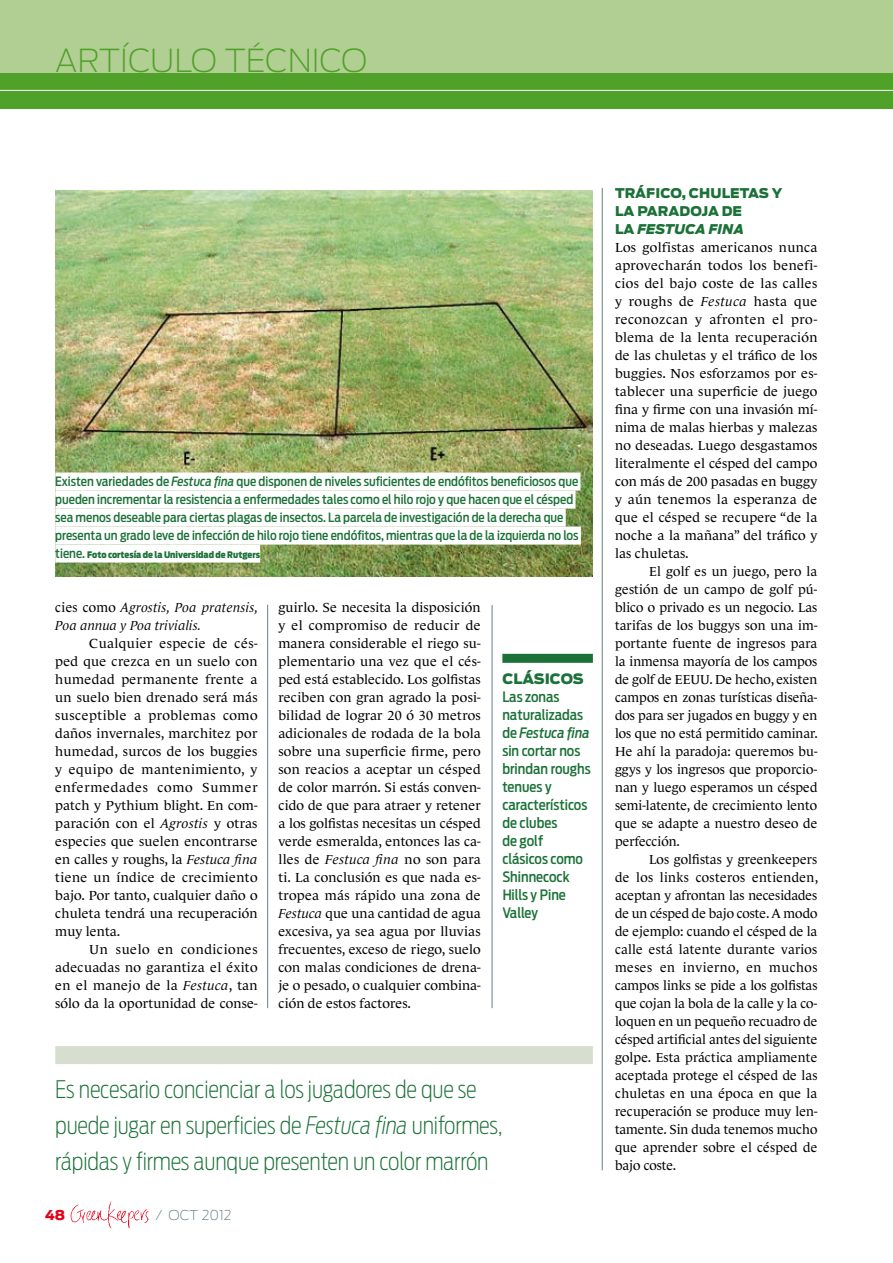
<style>
.page{position:relative;width:893px;height:1263px;background:#fff}
.page>*{position:absolute;margin:0;border:0;box-sizing:border-box;transform-origin:0 0}
.t1{font:200 31.5px "Antenna";color:#50a129}
.t2{font:200 24px/36px "Antenna Cond";letter-spacing:-.005em;color:#1b7137}
.t3{font:500 14.25px/18px "Antenna Cond";color:#1b7137}
.t4{font:900 14.25px "Antenna";color:#1b7137}
.t5{font:200 13.5px "Antenna";color:#697c86}
.t6{font:900 13.5px "Antenna";color:#e2001a}
.t7{font:13.35px/18px "Le Monde Journal";letter-spacing:.01em;color:#000;text-align:justify}
.t8{font:italic 13.35px/18px "Le Monde Journal";letter-spacing:.01em;color:#000}
.t9{font:900 13.35px/18px "Antenna";letter-spacing:.005em;color:#1b7137}
.t10{font:italic 900 13.35px/18px "Antenna";letter-spacing:.005em;color:#1b7137;text-align:right}
.t11{font:500 12.75px/18px "Antenna Cond";color:#1b7137}
.t12{font:900 9px "Antenna Cond";color:#1b7137}
.s1{font-style:italic}
.s2{font-weight:500;font-size:12.75px}
.s3{font-style:normal}
</style>
<div class="page">
<img style="left:70px;top:1201px;width:79px;height:28px">
<div style="left:0;top:0;width:893px;height:108px;background:#50a129"></div>
<div style="left:0;top:0;width:893px;height:72px;background:#b1ce93"></div>
<hr style="left:0;top:90px;width:893px;height:1px;background:#fff">
<hr style="left:492px;top:605px;width:1px;height:403px;background:#697c86">
<hr style="left:267px;top:605px;width:1px;height:403px;background:#697c86">
<hr style="left:602px;top:188px;width:1px;height:982px;background:#697c86">
<div style="left:502px;top:654px;width:91px;height:9px;background:#1b7137"></div>
<img style="left:55px;top:191px;width:538px;height:385px">
<div style="left:55px;top:1046px;width:538px;height:18px;background:#d7ded0"></div>
<div style="left:55px;top:473px;width:525px;height:18px;background:#fff"></div>
<div style="left:55px;top:491px;width:521px;height:18px;background:#fff"></div>
<div style="left:55px;top:509px;width:511px;height:18px;background:#fff"></div>
<div style="left:55px;top:527px;width:526px;height:18px;background:#fff"></div>
<div style="left:55px;top:545px;width:205px;height:18px;background:#fff"></div>
<h1 class="t1" style="left:55px;top:42px;width:231px">ARTÍCULO TÉCNICO</h1>
<p class="t11" style="left:55px;top:472px;width:525px">Existen variedades de <span class="s1">Festuca fina</span> que disponen de niveles suficientes de endófitos beneficiosos que pueden incrementar la resistencia a enfermedades tales como el hilo rojo y que hacen que el césped sea menos deseable para ciertas plagas de insectos. La parcela de investigación de la derecha que presenta un grado leve de infección de hilo rojo tiene endófitos, mientras que la de la izquierda no los</p>
<p class="t12" style="left:55px;top:549px;width:206px"><span class="s2">tiene.</span> Foto cortesía de la Universidad de Rutgers</p>
<p class="t8" style="left:55px;top:598px;width:204px"><span class="s3">cies como</span> Agrostis, Poa pratensis,<br>Poa annua y Poa trivialis.</p>
<p class="t7" style="left:55px;top:634px;width:204px;text-indent:34px">Cualquier especie de cés&shy;ped que crezca en un suelo con humedad permanente frente a un suelo bien drenado será más susceptible a problemas como daños invernales, marchitez por humedad, surcos de los buggies y equipo de mantenimiento, y enfermedades como Summer patch y Pythium blight. En com&shy;paración con el <span class="s1">Agrostis</span> y otras especies que suelen encontrarse en calles y roughs, la <span class="s1">Festuca fina </span>tiene un índice de crecimiento bajo. Por tanto, cualquier daño o chuleta tendrá una recuperación muy lenta.</p>
<p class="t7" style="left:55px;top:940px;width:204px;text-indent:34px">Un suelo en condiciones adecuadas no garantiza el éxito en el manejo de la <span class="s1">Festuca</span>, tan sólo da la oportunidad de conse-</p>
<p class="t7" style="left:278px;top:598px;width:204px">guirlo. Se necesita la disposición y el compromiso de reducir de manera considerable el riego su&shy;plementario una vez que el cés&shy;ped está establecido. Los golfistas reciben con gran agrado la posi&shy;bilidad de lograr 20 ó 30 metros adicionales de rodada de la bola sobre una superficie firme, pero son reacios a aceptar un césped de color marrón. Si estás conven&shy;cido de que para atraer y retener a los golfistas necesitas un césped verde esmeralda, entonces las ca&shy;lles de <span class="s1">Festuca fina</span> no son para ti. La conclusión es que nada es&shy;tropea más rápido una zona de <span class="s1">Festuca</span> que una cantidad de agua excesiva, ya sea agua por lluvias frecuentes, exceso de riego, suelo con malas condiciones de drena&shy;je o pesado, o cualquier combina&shy;ción de estos factores.</p>
<p class="t4" style="left:502px;top:670px;width:83px">C LÁSICOS</p>
<p class="t3" style="left:502px;top:688px;width:90px">Las zonas naturalizadas de <span class="s1">Festuca fina </span>sin cortar nos brindan roughs tenues y característicos de clubes<br>de golf clásicos como<br>Shinnecock<br>Hills y Pine<br>Valley</p>
<h2 class="t2" style="left:55px;top:1071px;width:448px">Es necesario concienciar a los jugadores de que se puede jugar en superficies de <span class="s1">Festuca fina</span> uniformes, rápidas y firmes aunque presenten un color marrón</h2>
<p class="t6" style="left:45px;top:1207px;width:21px">48</p>
<p class="t5" style="left:156px;top:1207px;width:77px">/ OCT 2012</p>
<p class="t9" style="left:615px;top:184px;width:169px">TRÁFI CO, CHULETAS Y<br>LA PARADOJ</p>
<p class="t10" style="left:615px;top:202px;width:130px"><span class="s3">A DE<br>LA</span> FESTUCA FINA</p>
<p class="t7" style="left:615px;top:238px;width:204px">Los golfistas americanos nunca aprovecharán todos los benefi&shy;cios del bajo coste de las calles y roughs de <span class="s1">Festuca</span> hasta que reconozcan y afronten el pro&shy;blema de la lenta recuperación de las chuletas y el tráfico de los buggies. Nos esforzamos por es&shy;tablecer una superficie de juego fina y firme con una invasión mí&shy;nima de malas hierbas y malezas no deseadas. Luego desgastamos literalmente el césped del campo con más de 200 pasadas en buggy y aún tenemos la esperanza de que el césped se recupere “de la noche a la mañana” del tráfico y las chuletas.</p>
<p class="t7" style="left:615px;top:562px;width:204px;text-indent:34px">El golf es un juego, pero la gestión de un campo de golf pú&shy;blico o privado es un negocio. Las tarifas de los buggys son una im&shy;portante fuente de ingresos para la inmensa mayoría de los campos de golf de EEUU. De hecho, existen campos en zonas turísticas diseña&shy;dos para ser jugados en buggy y en los que no está permitido caminar.<br>He ahí la paradoja: queremos bu&shy;ggys y los ingresos que proporcio&shy;nan y luego esperamos un césped semi-latente, de crecimiento lento que se adapte a nuestro deseo de perfección.</p>
<p class="t7" style="left:615px;top:850px;width:205px;text-indent:34px">Los golfistas y greenkeepers de los links costeros entienden, aceptan y afrontan las necesidades de un césped de bajo coste. A modo de ejemplo: cuando el césped de la calle está latente durante varios meses en invierno, en muchos campos links se pide a los golfistas que cojan la bola de la calle y la co&shy;loquen en un pequeño recuadro de césped artificial antes del siguiente golpe. Esta práctica ampliamente aceptada protege el césped de las chuletas en una época en que la recuperación se produce muy len&shy;tamente. Sin duda tenemos mucho que aprender sobre el césped de bajo coste.</p>
</div>
